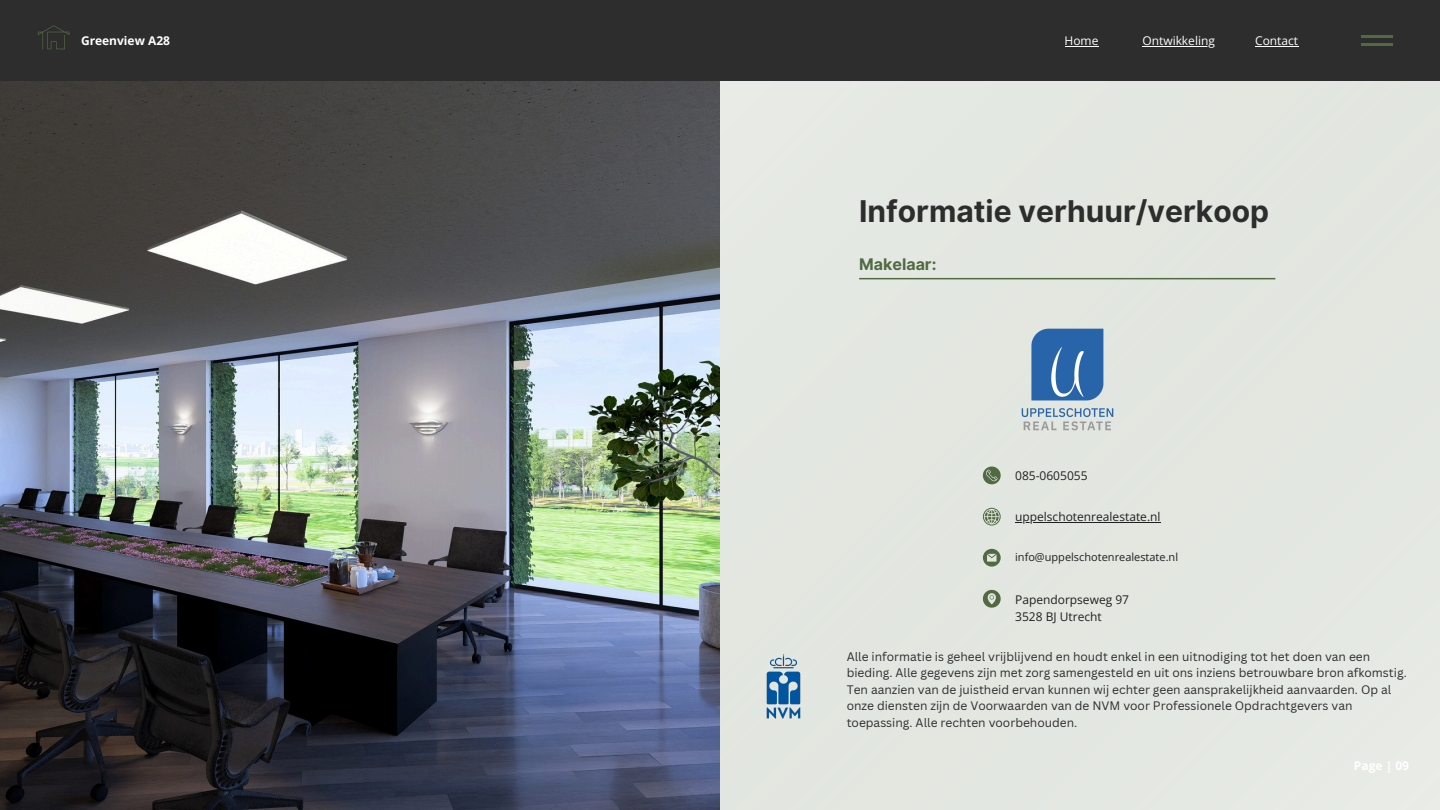
<style>
.page{position:relative;width:1440px;height:810px;background:#e3e7e0}
.page>*{position:absolute;margin:0;border:0;box-sizing:border-box;transform-origin:0 0}
.t1{font:700 30px "Inter";color:#2d2d2d}
.t2{font:700 16px "Inter";color:#516a42}
.t3{font:12px/16.5px "Canva Sans";color:#2d2d2d}
.t4{font:12px "Open Sans";color:#1f2020}
.t5{font:12px "Open Sans";color:#fff}
.t6{font:700 12px "Open Sans";color:#fff}
.t7{font:11px "Open Sans";color:#1f2020}
</style>
<div class="page">
<img style="left:0;top:81px;width:720px;height:729px">
<div style="left:0;top:0;width:1440px;height:81px;background:#2d2d2d"></div>
<hr style="left:1362px;top:36px;width:31px;height:2px;background:#516a42">
<hr style="left:1362px;top:43px;width:31px;height:2px;background:#516a42">
<svg style="left:38px;top:25px;width:31px;height:24px"></svg>
<hr style="left:859px;top:278px;width:416px;height:1px;background:#516a42">
<svg style="left:983px;top:467px;width:18px;height:17px"></svg>
<svg style="left:983px;top:508px;width:18px;height:18px"></svg>
<hr style="left:1015px;top:522px;width:146px;height:1px;background:#1f2020">
<svg style="left:983px;top:549px;width:18px;height:18px"></svg>
<svg style="left:983px;top:590px;width:18px;height:18px"></svg>
<img style="left:1021px;top:328px;width:93px;height:103px">
<hr style="left:1255px;top:46px;width:43px;height:1px;background:#fff">
<hr style="left:1142px;top:46px;width:73px;height:1px;background:#fff">
<hr style="left:1065px;top:46px;width:34px;height:1px;background:#fff">
<img style="left:766px;top:654px;width:35px;height:65px">
<p class="t6" style="left:81px;top:32px;width:91px">Greenview A28</p>
<p class="t5" style="left:1065px;top:32px;width:35px">Home</p>
<p class="t5" style="left:1142px;top:32px;width:74px">Ontwikkeling</p>
<p class="t5" style="left:1255px;top:32px;width:45px">Contact</p>
<p class="t1" style="left:859px;top:193px;width:412px">Informatie verhuur/verkoop</p>
<p class="t2" style="left:859px;top:255px;width:79px">Makelaar:</p>
<p class="t4" style="left:1015px;top:467px;width:74px">085-0605055</p>
<h3 class="t4" style="left:1015px;top:508px;width:147px">uppelschotenrealestate.nl</h3>
<p class="t7" style="left:1015px;top:549px;width:164px">info@uppelschotenrealestate.nl</p>
<p class="t4" style="left:1015px;top:591px;width:115px">Papendorpseweg 97</p>
<p class="t4" style="left:1015px;top:608px;width:88px">3528 BJ Utrecht</p>
<p class="t3" style="left:847px;top:648px;width:562px">Alle informatie is geheel vrijblijvend en houdt enkel in een uitnodiging tot het doen van een bieding. Alle gegevens zijn met zorg samengesteld en uit ons inziens betrouwbare bron afkomstig.<br>Ten aanzien van de juistheid ervan kunnen wij echter geen aansprakelijkheid aanvaarden. Op al onze diensten zijn de Voorwaarden van de NVM voor Professionele Opdrachtgevers van toepassing. Alle rechten voorbehouden.</p>
<h2 class="t6" style="left:1354px;top:757px;width:57px">Page | 09</h2>
</div>
